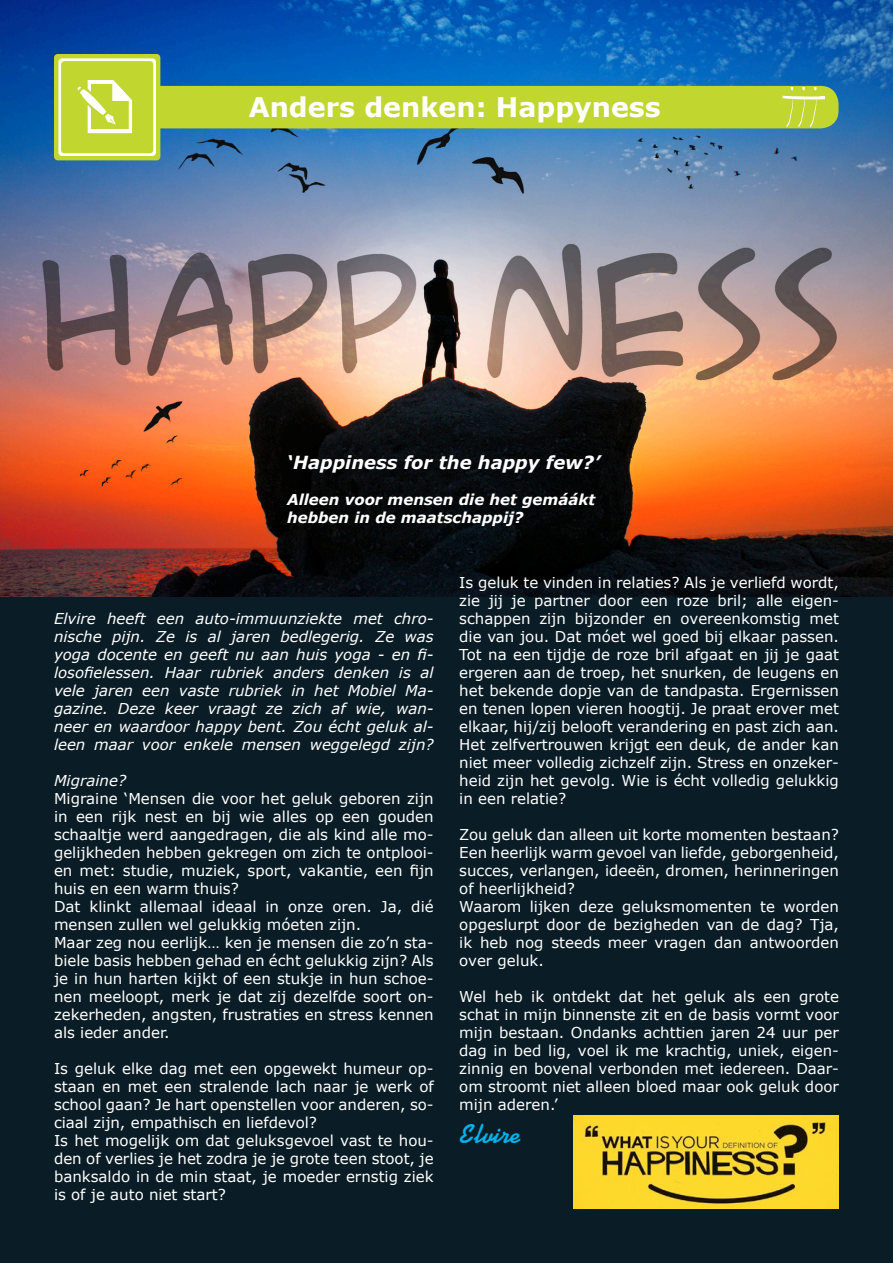
<style>
.page{position:relative;width:893px;height:1263px;background:#fff}
.page>*{position:absolute;margin:0;border:0;box-sizing:border-box;transform-origin:0 0}
.t1{font:700 27px "Verdana";color:#fff}
.t2{font:700 27px "Kaufmann BT";color:#00b2eb}
.t3{font:italic 700 18px "Verdana";color:#fff}
.t4{font:15px/18px "Verdana";color:#fff;text-align:justify}
.t5{font:italic 15px/18px "Verdana";color:#fff;text-align:justify}
.t6{font:italic 700 15px/18px "Verdana";color:#fff}
</style>
<div class="page">
<img style="left:0;top:0;width:893px;height:598px">
<div style="left:73px;top:86px;width:765px;height:42px;background:#c1d72f;border-radius:18px"></div>
<div style="left:54px;top:54px;width:106px;height:106px;background:#c1d72f;border-radius:4px"></div>
<div style="left:58px;top:58px;width:98px;height:98px;background:linear-gradient(to right,#fefffd,#fefffd);border-radius:3px"></div>
<div style="left:61px;top:61px;width:92px;height:92px;background:#c1d72f;border-radius:3px"></div>
<svg style="left:77px;top:80px;width:55px;height:53px"></svg>
<div style="left:0;top:598px;width:893px;height:665px;background:#0a1d26"></div>
<img style="left:573px;top:1115px;width:266px;height:94px">
<svg style="left:782px;top:87px;width:43px;height:40px"></svg>
<p class="t1" style="left:249px;top:89px;width:414px">Anders denken: Happyness</p>
<p class="t3" style="left:287px;top:449px;width:314px">‘Happiness for the happy few?’</p>
<p class="t6" style="left:287px;top:490px;width:310px">Alleen voor mensen die het gemáákt hebben in de maatschappij?</p>
<p class="t5" style="left:54px;top:610px;width:381px">Elvire heeft een auto-immuunziekte met chro&shy;nische pijn. Ze is al jaren bedlegerig. Ze was yoga docente en geeft nu aan huis yoga - en fi&shy;losofielessen. Haar rubriek anders denken is al vele jaren een vaste rubriek in het Mobiel Ma&shy;gazine. Deze keer vraagt ze zich af wie, wan&shy;neer en waardoor happy bent. Zou écht geluk al&shy;leen maar voor enkele mensen weggelegd zijn?</p>
<p class="t5" style="left:54px;top:772px;width:74px">Migraine?</p>
<p class="t4" style="left:54px;top:790px;width:381px">Migraine ‘Mensen die voor het geluk geboren zijn in een rijk nest en bij wie alles op een gouden schaaltje werd aangedragen, die als kind alle mo&shy;gelijkheden hebben gekregen om zich te ontplooi&shy;en met: studie, muziek, sport, vakantie, een fijn huis en een warm thuis?</p>
<p class="t4" style="left:54px;top:898px;width:381px">Dat klinkt allemaal ideaal in onze oren. Ja, dié mensen zullen wel gelukkig móeten zijn.</p>
<p class="t4" style="left:54px;top:934px;width:381px">Maar zeg nou eerlijk… ken je mensen die zo’n sta&shy;biele basis hebben gehad en écht gelukkig zijn? Als je in hun harten kijkt of een stukje in hun schoe&shy;nen meeloopt, merk je dat zij dezelfde soort on&shy;zekerheden, angsten, frustraties en stress kennen als ieder ander.</p>
<p class="t4" style="left:54px;top:1060px;width:381px">Is geluk elke dag met een opgewekt humeur op&shy;staan en met een stralende lach naar je werk of school gaan? Je hart openstellen voor anderen, so&shy;ciaal zijn, empathisch en liefdevol?</p>
<p class="t4" style="left:54px;top:1132px;width:381px">Is het mogelijk om dat geluksgevoel vast te hou&shy;den of verlies je het zodra je je grote teen stoot, je banksaldo in de min staat, je moeder ernstig ziek is of je auto niet start?</p>
<p class="t4" style="left:459px;top:574px;width:381px">Is geluk te vinden in relaties? Als je verliefd wordt, zie jij je partner door een roze bril; alle eigen&shy;schappen zijn bijzonder en overeenkomstig met die van jou. Dat móet wel goed bij elkaar passen.<br>Tot na een tijdje de roze bril afgaat en jij je gaat ergeren aan de troep, het snurken, de leugens en het bekende dopje van de tandpasta. Ergernissen en tenen lopen vieren hoogtij. Je praat erover met elkaar, hij/zij belooft verandering en past zich aan.<br>Het zelfvertrouwen krijgt een deuk, de ander kan niet meer volledig zichzelf zijn. Stress en onzeker&shy;heid zijn het gevolg. Wie is écht volledig gelukkig in een relatie?</p>
<p class="t4" style="left:459px;top:826px;width:381px">Zou geluk dan alleen uit korte momenten bestaan?<br>Een heerlijk warm gevoel van liefde, geborgenheid, succes, verlangen, ideeën, dromen, herinneringen of heerlijkheid?</p>
<p class="t4" style="left:459px;top:898px;width:381px">Waarom lijken deze geluksmomenten te worden opgeslurpt door de bezigheden van de dag? Tja, ik heb nog steeds meer vragen dan antwoorden over geluk.</p>
<p class="t4" style="left:459px;top:988px;width:381px">Wel heb ik ontdekt dat het geluk als een grote schat in mijn binnenste zit en de basis vormt voor mijn bestaan. Ondanks achttien jaren 24 uur per dag in bed lig, voel ik me krachtig, uniek, eigen&shy;zinnig en bovenal verbonden met iedereen. Daar&shy;om stroomt niet alleen bloed maar ook geluk door mijn aderen.’</p>
<p class="t2" style="left:459px;top:1118px;width:63px">Elvire</p>
</div>
